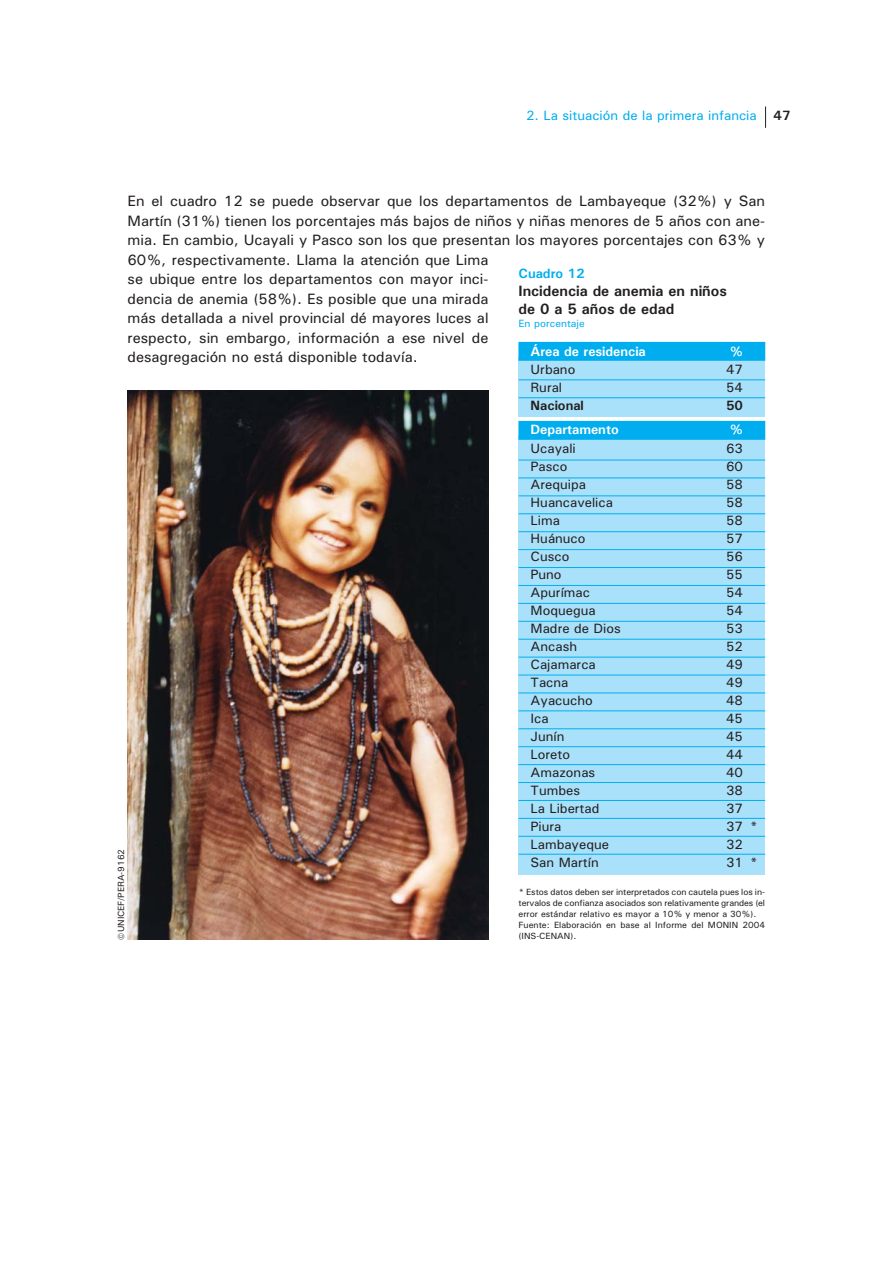
<style>
.page{position:relative;width:893px;height:1263px;background:#fff}
.page>*{position:absolute;margin:0;border:0;box-sizing:border-box;transform-origin:0 0}
.t1{font:500 15px/19.5px "Univers";color:#231f20}
.t2{font:700 15px/18px "Univers";color:#231f20}
.t3{font:500 13.5px "Univers";color:#231f20}
.t4{font:500 13.5px "Univers";color:#00aeef}
.t5{font:700 13.5px "Univers";color:#fff}
.t6{font:700 13.5px "Univers";color:#231f20}
.t7{font:700 13.5px "Univers";color:#00aeef}
.t8{font:500 10.5px "Univers";color:#00aeef}
.t9{font:500 9px/10.8px "Univers";letter-spacing:-.01em;color:#231f20}
</style>
<div class="page">
<svg style="left:765px;top:107px;width:1px;height:21px"></svg>
<div style="left:518px;top:357px;width:247px;height:60px;background:#aae1fa"></div>
<hr style="left:518px;top:380px;width:247px;height:1px;background:#00aeef">
<hr style="left:518px;top:398px;width:247px;height:1px;background:#00aeef">
<div style="left:519px;top:342px;width:246px;height:18px;background:#00aeef"></div>
<div style="left:518px;top:342px;width:247px;height:19px;border:1px solid #00aeef"></div>
<div style="left:518px;top:436px;width:247px;height:438px;background:#aae1fa"></div>
<div style="left:519px;top:421px;width:246px;height:18px;background:#00aeef"></div>
<div style="left:518px;top:421px;width:247px;height:19px;border:1px solid #00aeef"></div>
<hr style="left:518px;top:496px;width:247px;height:1px;background:#00aeef">
<hr style="left:518px;top:514px;width:247px;height:1px;background:#00aeef">
<hr style="left:518px;top:531px;width:247px;height:1px;background:#00aeef">
<hr style="left:518px;top:621px;width:247px;height:1px;background:#00aeef">
<hr style="left:518px;top:603px;width:247px;height:1px;background:#00aeef">
<hr style="left:518px;top:567px;width:247px;height:1px;background:#00aeef">
<hr style="left:518px;top:585px;width:247px;height:1px;background:#00aeef">
<hr style="left:518px;top:657px;width:247px;height:1px;background:#00aeef">
<hr style="left:518px;top:675px;width:247px;height:1px;background:#00aeef">
<hr style="left:518px;top:693px;width:247px;height:1px;background:#00aeef">
<hr style="left:518px;top:711px;width:247px;height:1px;background:#00aeef">
<hr style="left:518px;top:746px;width:247px;height:1px;background:#00aeef">
<hr style="left:518px;top:764px;width:247px;height:1px;background:#00aeef">
<hr style="left:518px;top:782px;width:247px;height:1px;background:#00aeef">
<hr style="left:518px;top:800px;width:247px;height:1px;background:#00aeef">
<hr style="left:518px;top:478px;width:247px;height:1px;background:#00aeef">
<hr style="left:518px;top:639px;width:247px;height:1px;background:#00aeef">
<hr style="left:518px;top:729px;width:247px;height:1px;background:#00aeef">
<hr style="left:518px;top:549px;width:247px;height:1px;background:#00aeef">
<hr style="left:518px;top:836px;width:247px;height:1px;background:#00aeef">
<hr style="left:518px;top:854px;width:247px;height:1px;background:#00aeef">
<hr style="left:518px;top:818px;width:247px;height:1px;background:#00aeef">
<hr style="left:518px;top:460px;width:247px;height:1px;background:#00aeef">
<img style="left:128px;top:391px;width:361px;height:549px">
<p class="t4" style="left:526px;top:111px;width:232px">2. La situación de la primera infancia</p>
<p class="t6" style="left:774px;top:110px;width:18px">47</p>
<p class="t1" style="left:128px;top:193px;width:639px">En el cuadro 12 se puede observar que los departamentos de Lambayeque (32%) y San Martín (31%) tienen los porcentajes más bajos de niños y niñas menores de 5 años con ane&shy;mia. En cambio, Ucayali y Pasco son los que presentan los mayores porcentajes con 63% y 60%, respectivamente. Llama la atención que Lima<br>se ubique entre los departamentos con mayor inci-<br>dencia de anemia (58%). Es posible que una mirada<br>más detallada a nivel provincial dé mayores luces al<br>respecto, sin embargo, información a ese nivel de<br>desagregación no está disponible todavía.</p>
<p class="t7" style="left:518px;top:268px;width:67px">Cuadro 12</p>
<p class="t2" style="left:518px;top:283px;width:210px">Incidencia de anemia en niños de 0 a 5 años de edad</p>
<p class="t8" style="left:518px;top:319px;width:68px">En porcentaje</p>
<p class="t5" style="left:530px;top:347px;width:117px">Área de residencia</p>
<p class="t5" style="left:730px;top:347px;width:15px">%</p>
<p class="t3" style="left:530px;top:365px;width:46px">Urbano</p>
<p class="t3" style="left:726px;top:365px;width:18px">47</p>
<p class="t3" style="left:530px;top:383px;width:33px">Rural</p>
<p class="t3" style="left:726px;top:383px;width:18px">54</p>
<p class="t6" style="left:530px;top:401px;width:55px">Nacional</p>
<p class="t6" style="left:726px;top:401px;width:18px">50</p>
<p class="t9" style="left:116px;top:932px;width:85px;rotate:-90deg">UNICEF/PERA-9162</p>
<p class="t5" style="left:530px;top:424px;width:90px">Departamento</p>
<p class="t5" style="left:730px;top:424px;width:15px">%</p>
<p class="t3" style="left:530px;top:444px;width:47px">Ucayali</p>
<p class="t3" style="left:726px;top:444px;width:18px">63</p>
<p class="t3" style="left:530px;top:462px;width:38px">Pasco</p>
<p class="t3" style="left:726px;top:462px;width:18px">60</p>
<p class="t3" style="left:530px;top:480px;width:57px">Arequipa</p>
<p class="t3" style="left:726px;top:480px;width:18px">58</p>
<p class="t3" style="left:530px;top:498px;width:84px">Huancavelica</p>
<p class="t3" style="left:726px;top:498px;width:18px">58</p>
<p class="t3" style="left:530px;top:516px;width:31px">Lima</p>
<p class="t3" style="left:726px;top:516px;width:18px">58</p>
<p class="t3" style="left:530px;top:534px;width:57px">Huánuco</p>
<p class="t3" style="left:726px;top:534px;width:18px">57</p>
<p class="t3" style="left:530px;top:552px;width:40px">Cusco</p>
<p class="t3" style="left:726px;top:552px;width:18px">56</p>
<p class="t3" style="left:530px;top:570px;width:33px">Puno</p>
<p class="t3" style="left:726px;top:570px;width:18px">55</p>
<p class="t3" style="left:530px;top:588px;width:61px">Apurímac</p>
<p class="t3" style="left:726px;top:588px;width:18px">54</p>
<p class="t3" style="left:530px;top:606px;width:67px">Moquegua</p>
<p class="t3" style="left:726px;top:606px;width:18px">54</p>
<p class="t3" style="left:530px;top:624px;width:92px">Madre de Dios</p>
<p class="t3" style="left:726px;top:624px;width:18px">53</p>
<p class="t3" style="left:530px;top:642px;width:48px">Ancash</p>
<p class="t3" style="left:726px;top:642px;width:18px">52</p>
<p class="t3" style="left:530px;top:660px;width:67px">Cajamarca</p>
<p class="t3" style="left:726px;top:660px;width:18px">49</p>
<p class="t3" style="left:530px;top:678px;width:39px">Tacna</p>
<p class="t3" style="left:726px;top:678px;width:18px">49</p>
<p class="t3" style="left:530px;top:696px;width:64px">Ayacucho</p>
<p class="t3" style="left:726px;top:696px;width:18px">48</p>
<p class="t3" style="left:530px;top:714px;width:20px">Ica</p>
<p class="t3" style="left:726px;top:714px;width:18px">45</p>
<p class="t3" style="left:530px;top:732px;width:35px">Junín</p>
<p class="t3" style="left:726px;top:732px;width:18px">45</p>
<p class="t3" style="left:530px;top:750px;width:41px">Loreto</p>
<p class="t3" style="left:726px;top:750px;width:18px">44</p>
<p class="t3" style="left:530px;top:768px;width:66px">Amazonas</p>
<p class="t3" style="left:726px;top:768px;width:18px">40</p>
<p class="t3" style="left:530px;top:786px;width:51px">Tumbes</p>
<p class="t3" style="left:726px;top:786px;width:18px">38</p>
<p class="t3" style="left:530px;top:804px;width:70px">La Libertad</p>
<p class="t3" style="left:726px;top:804px;width:18px">37</p>
<p class="t3" style="left:530px;top:822px;width:32px">Piura</p>
<p class="t3" style="left:726px;top:822px;width:33px">37 *</p>
<p class="t3" style="left:530px;top:840px;width:80px">Lambayeque</p>
<p class="t3" style="left:726px;top:840px;width:18px">32</p>
<p class="t3" style="left:530px;top:858px;width:70px">San Martín</p>
<p class="t3" style="left:726px;top:858px;width:33px">31 *</p>
<p class="t9" style="left:518px;top:888px;width:248px">* Estos datos deben ser interpretados con cautela pues los in&shy;tervalos de confianza asociados son relativamente grandes (el error estándar relativo es mayor a 10% y menor a 30%).<br>Fuente: Elaboración en base al Informe del MONIN 2004 (INS-CENAN).</p>
</div>
